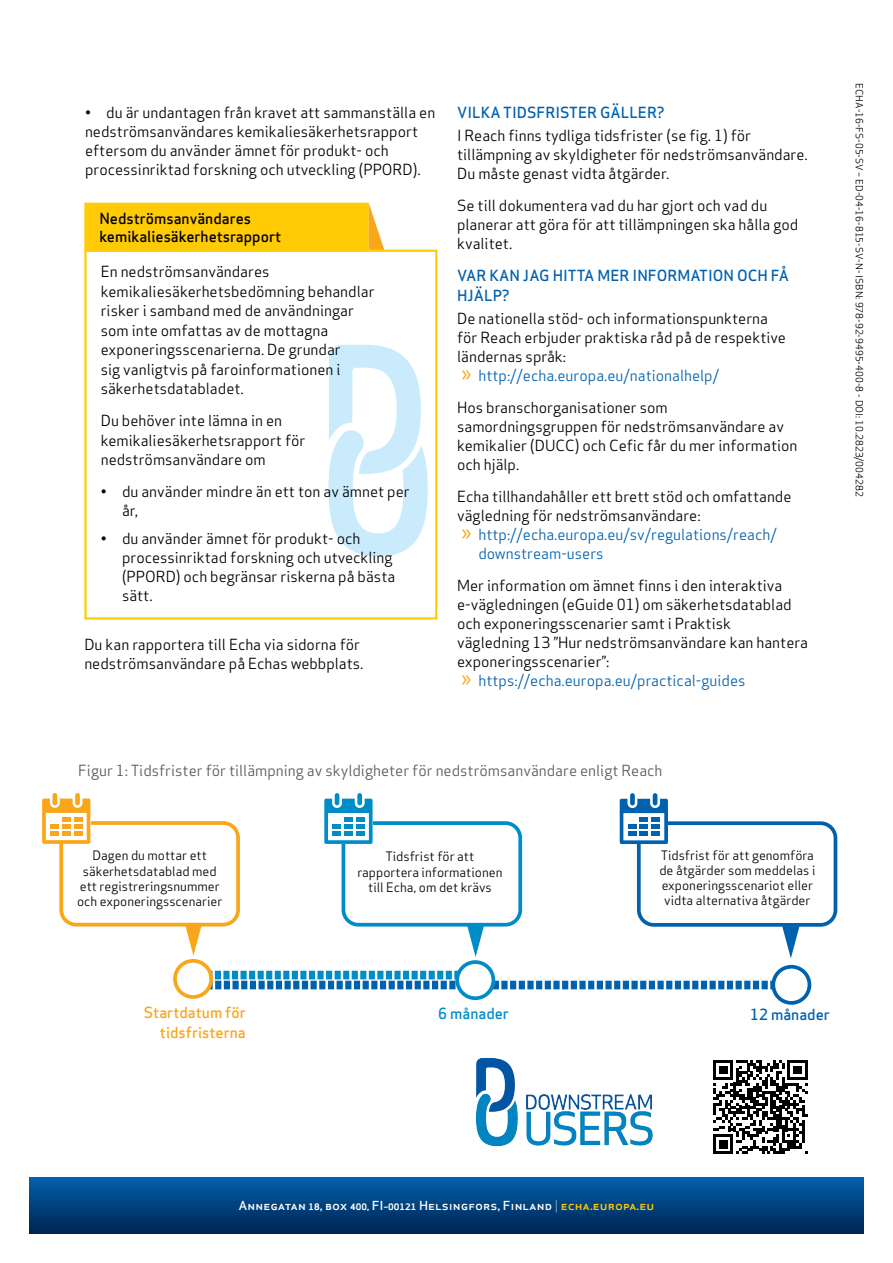
<style>
.page{position:relative;width:893px;height:1263px;background:#fff}
.page>*{position:absolute;margin:0;border:0;box-sizing:border-box;transform-origin:0 0}
.t1{font:15px/19px "Apex Sans";color:#000}
.t2{font:15px "Apex Sans";color:#58595b}
.t3{font:500 15px/19.5px "Apex Sans";color:#0061af}
.t4{font:15px "Apex Sans";color:#0061af}
.t5{font:500 15px/18px "Apex Sans";color:#000}
.t6{font:500 15px/19.5px "Apex Sans";color:#faa61a;text-align:right}
.t7{font:500 15px "Apex Sans";color:#008dc7}
.t8{font:12.75px/15.3px "Apex Sans";color:#000;text-align:center}
.t9{font:500 12.15px "Apex Sans";color:#fff;scale:1.08 1}
.t10{font:9.75px "Apex Sans";color:#000}
.s1{font-family:"Myriad Pro";font-size:24px;color:#faa61a}
.s2{color:#0061af}
.s3{font-weight:700;font-size:8.7px}
.s4{font-weight:700;font-size:8.25px}
.s5{font-weight:300}
.s6{color:#ffcb05}
</style>
<div class="page">
<svg style="left:30px;top:1178px;width:833px;height:55px;background:#00417e"></svg>
<div style="left:59px;top:821px;width:181px;height:105px;border:4px solid #faa61a;border-radius:15px"></div>
<svg style="left:211px;top:971px;width:568px;height:18px"></svg>
<div style="left:173px;top:959px;width:40px;height:40px;border:4px solid #faa61a;border-radius:50%"></div>
<div style="left:457px;top:962px;width:36px;height:36px;background:#fff;border-radius:50%"></div>
<div style="left:455px;top:960px;width:40px;height:40px;border:4px solid #008dc7;border-radius:50%"></div>
<div style="left:773px;top:967px;width:36px;height:36px;background:#fff;border-radius:50%"></div>
<div style="left:771px;top:965px;width:40px;height:40px;border:4px solid #0061af;border-radius:50%"></div>
<svg style="left:185px;top:923px;width:17px;height:33px"></svg>
<hr style="left:53px;top:793px;width:4px;height:12px;background:#faa61a;border-radius:2px">
<div style="left:75px;top:793px;width:5px;height:12px;background:#faa61a;border-radius:2px"></div>
<svg style="left:42px;top:798px;width:48px;height:46px"></svg>
<div style="left:62px;top:817px;width:8px;height:5px;background:#faa61a"></div>
<div style="left:74px;top:817px;width:8px;height:5px;background:#faa61a"></div>
<div style="left:50px;top:824px;width:9px;height:5px;background:#faa61a"></div>
<div style="left:62px;top:824px;width:8px;height:5px;background:#faa61a"></div>
<div style="left:74px;top:824px;width:8px;height:5px;background:#faa61a"></div>
<div style="left:50px;top:831px;width:9px;height:5px;background:#faa61a"></div>
<div style="left:62px;top:831px;width:8px;height:5px;background:#faa61a"></div>
<div style="left:74px;top:831px;width:8px;height:5px;background:#faa61a"></div>
<div style="left:342px;top:821px;width:180px;height:105px;border:4px solid #008dc7;border-radius:15px"></div>
<svg style="left:467px;top:925px;width:17px;height:32px"></svg>
<hr style="left:335px;top:793px;width:4px;height:12px;background:#008dc7;border-radius:2px">
<div style="left:357px;top:793px;width:5px;height:12px;background:#008dc7;border-radius:2px"></div>
<svg style="left:324px;top:799px;width:49px;height:45px"></svg>
<div style="left:344px;top:817px;width:9px;height:5px;background:#008dc7"></div>
<div style="left:356px;top:817px;width:8px;height:5px;background:#008dc7"></div>
<div style="left:332px;top:824px;width:9px;height:5px;background:#008dc7"></div>
<div style="left:344px;top:824px;width:9px;height:5px;background:#008dc7"></div>
<div style="left:356px;top:824px;width:8px;height:5px;background:#008dc7"></div>
<div style="left:332px;top:831px;width:9px;height:5px;background:#008dc7"></div>
<div style="left:344px;top:831px;width:9px;height:5px;background:#008dc7"></div>
<div style="left:356px;top:831px;width:8px;height:5px;background:#008dc7"></div>
<div style="left:630px;top:793px;width:5px;height:12px;background:#0061af;border-radius:2px"></div>
<hr style="left:653px;top:793px;width:4px;height:12px;background:#0061af;border-radius:2px">
<svg style="left:620px;top:799px;width:217px;height:159px"></svg>
<img style="left:476px;top:1058px;width:177px;height:89px">
<svg style="left:328px;top:345px;width:100px;height:211px"></svg>
<div style="left:84px;top:250px;width:353px;height:370px;border:2px solid #ffcb05"></div>
<div style="left:85px;top:204px;width:283px;height:46px;background:#ffcb05"></div>
<div style="left:84px;top:203px;width:285px;height:49px;border:2px solid #ffcb05"></div>
<svg style="left:369px;top:204px;width:15px;height:46px"></svg>
<svg style="left:713px;top:1060px;width:94px;height:94px"></svg>
<p class="t1" style="left:85px;top:101px;width:352px">• du är undantagen från kravet att sammanställa en nedströmsanvändares kemikaliesäkerhetsrapport eftersom du använder ämnet för produkt- och processinriktad forskning och utveckling (PPORD).</p>
<p class="t5" style="left:99px;top:207px;width:183px">Nedströmsanvändares kemikaliesäkerhetsrapport</p>
<p class="t1" style="left:101px;top:260px;width:275px;line-height:19.5px">En nedströmsanvändares kemikaliesäkerhetsbedömning behandlar risker i samband med de användningar som inte omfattas av de mottagna exponeringsscenarierna. De grundar<br>sig vanligtvis på faroinformationen i säkerhetsdatabladet.</p>
<p class="t1" style="left:101px;top:410px;width:206px;line-height:19.5px">Du behöver inte lämna in en kemikaliesäkerhetsrapport för nedströmsanvändare om</p>
<p class="t1" style="left:122px;top:481px;width:289px;text-indent:-21px">• du använder mindre än ett ton av ämnet per år,</p>
<p class="t1" style="left:122px;top:527px;width:275px;text-indent:-21px">• du använder ämnet för produkt- och processinriktad forskning och utveckling (PPORD) och begränsar riskerna på bästa sätt.</p>
<p class="t1" style="left:84px;top:634px;width:281px">Du kan rapportera till Echa via sidorna för nedströmsanvändare på Echas webbplats.</p>
<p class="t3" style="left:457px;top:101px;width:209px">VILKA TIDSFRISTER GÄLLER?</p>
<p class="t1" style="left:457px;top:125px;width:352px">I Reach finns tydliga tidsfrister (se fig. 1) för tillämpning av skyldigheter för nedströmsanvändare.<br>Du måste genast vidta åtgärder.</p>
<p class="t1" style="left:457px;top:194px;width:343px">Se till dokumentera vad du har gjort och vad du planerar att göra för att tillämpningen ska hålla god kvalitet.</p>
<p class="t3" style="left:457px;top:264px;width:333px">VAR KAN JAG HITTA MER INFORMATION OCH FÅ<br>HJÄLP?</p>
<p class="t1" style="left:457px;top:308px;width:330px">De nationella stöd- och informationspunkterna för Reach erbjuder praktiska råd på de respektive ländernas språk:<br><span class="s1">»</span> <span class="s2">http://echa.europa.eu/nationalhelp/</span></p>
<p class="t1" style="left:457px;top:397px;width:342px">Hos branschorganisationer som samordningsgruppen för nedströmsanvändare av kemikalier (DUCC) och Cefic får du mer information och hjälp.</p>
<p class="t1" style="left:457px;top:486px;width:336px">Echa tillhandahåller ett brett stöd och omfattande</p>
<p class="t1" style="left:457px;top:505px;width:245px">vägledning för nedströmsanvändare:</p>
<p class="t4" style="left:461px;top:522px;width:317px"><span class="s1">»</span> http://echa.europa.eu/sv/regulations/reach/</p>
<p class="t4" style="left:478px;top:541px;width:127px">downstream-users</p>
<p class="t1" style="left:457px;top:574px;width:352px">Mer information om ämnet finns i den interaktiva e-vägledningen (eGuide 01) om säkerhetsdatablad och exponeringsscenarier samt i Praktisk<br>vägledning 13 ”Hur nedströmsanvändare kan hantera exponeringsscenarier”:<br><span class="s1">»</span> <span class="s2">https://echa.europa.eu/practical-guides</span></p>
<p class="t2" style="left:78px;top:758px;width:586px">Figur 1: Tidsfrister för tillämpning av skyldigheter för nedströmsanvändare enligt Reach</p>
<p class="t8" style="left:77px;top:847px;width:147px">Dagen du mottar ett säkerhetsdatablad med ett registreringsnummer och exponeringsscenarier</p>
<p class="t8" style="left:358px;top:848px;width:146px">Tidsfrist för att rapportera informationen till Echa, om det krävs</p>
<p class="t8" style="left:659px;top:846px;width:158px">Tidsfrist för att genomföra de åtgärder som meddelas i exponeringsscenariot eller vidta alternativa åtgärder</p>
<p class="t10" style="left:867px;top:83px;width:415px;rotate:90deg">ECHA-16-FS-05-SV – ED-04-16-815-SV-N- ISBN: 978-92-9495-400-8 - DOI: 10.2823/004282</p>
<p class="t6" style="left:144px;top:1001px;width:103px">Startdatum för tidsfristerna</p>
<p class="t7" style="left:438px;top:1000px;width:72px">6 månader</p>
<p class="t3" style="left:750px;top:1003px;width:81px">12 månader</p>
<p class="t9" style="left:239px;top:1195px;width:386px">Annegatan <span class="s3">18</span>, box <span class="s3">400,</span> FI<span class="s4">–</span><span class="s3">00121</span> Helsingfors, Finland <span class="s5">|</span> <span class="s6">echa.europa.eu</span></p>
</div>
